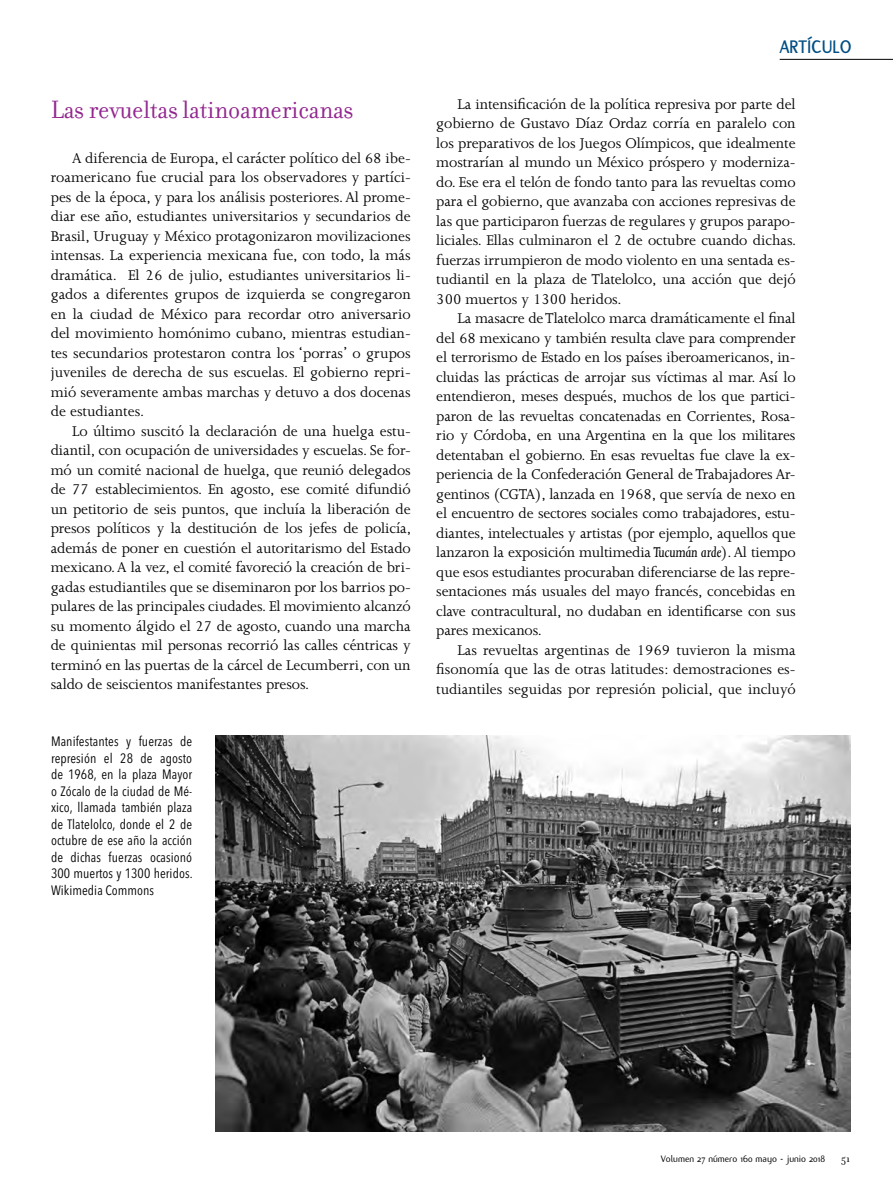
<style>
.page{position:relative;width:893px;height:1191px;background:#fff}
.page>*{position:absolute;margin:0;border:0;box-sizing:border-box;transform-origin:0 0}
.t1{font:27px "Filosofia";letter-spacing:-.005em;color:#92278f;scale:.95 1}
.t2{font:700 19.5px "Flux";letter-spacing:.01em;color:#004e84;scale:.95 1}
.t3{font:16.2px/19.5px "Joanna MT Std";letter-spacing:-.005em;color:#000;text-align:justify}
.t4{font:condensed 13.5px/16.5px "Avenir Next LT Pro";letter-spacing:.005em;color:#000;text-align:justify}
.t5{font:11.25px "Filosofia";color:#000}
.t6{font:10.2px "Flux";color:#000}
.s1{font-style:italic}
</style>
<div class="page">
<img style="left:216px;top:736px;width:634px;height:395px">
<hr style="left:780px;top:59px;width:113px;height:1px;background:#000">
<h1 class="t1" style="left:51px;top:94px;width:320px">Las revueltas latinoamericanas</h1>
<p class="t3" style="left:51px;top:148px;width:362px;text-indent:21px">A diferencia de Europa, el carácter político del 68 ibe&shy;roamericano fue crucial para los observadores y partíci&shy;pes de la época, y para los análisis posteriores. Al prome&shy;diar ese año, estudiantes universitarios y secundarios de Brasil, Uruguay y México protagonizaron movilizaciones intensas. La experiencia mexicana fue, con todo, la más dramática. El 26 de julio, estudiantes universitarios li&shy;gados a diferentes grupos de izquierda se congregaron en la ciudad de México para recordar otro aniversario del movimiento homónimo cubano, mientras estudian&shy;tes secundarios protestaron contra los ‘porras’ o grupos juveniles de derecha de sus escuelas. El gobierno repri&shy;mió severamente ambas marchas y detuvo a dos docenas de estudiantes.</p>
<p class="t3" style="left:51px;top:421px;width:362px;text-indent:21px">Lo último suscitó la declaración de una huelga estu&shy;diantil, con ocupación de universidades y escuelas. Se for&shy;mó un comité nacional de huelga, que reunió delegados de 77 establecimientos. En agosto, ese comité difundió un petitorio de seis puntos, que incluía la liberación de presos políticos y la destitución de los jefes de policía, además de poner en cuestión el autoritarismo del Estado mexicano. A la vez, el comité favoreció la creación de bri&shy;gadas estudiantiles que se diseminaron por los barrios po&shy;pulares de las principales ciudades. El movimiento alcanzó su momento álgido el 27 de agosto, cuando una marcha de quinientas mil personas recorrió las calles céntricas y terminó en las puertas de la cárcel de Lecumberri, con un saldo de seiscientos manifestantes presos.</p>
<p class="t4" style="left:51px;top:733px;width:143px">Manifestantes y fuerzas de represión el 28 de agosto de 1968, en la plaza Mayor o Zócalo de la ciudad de Mé&shy;xico, llamada también plaza de Tlatelolco, donde el 2 de octubre de ese año la acción de dichas fuerzas ocasionó 300 muertos y 1300 heridos.<br>Wikimedia Commons</p>
<p class="t2" style="left:780px;top:36px;width:77px">ARTÍCULO</p>
<p class="t3" style="left:436px;top:94px;width:361px;text-indent:21px">La intensificación de la política represiva por parte del gobierno de Gustavo Díaz Ordaz corría en paralelo con los preparativos de los Juegos Olímpicos, que idealmente mostrarían al mundo un México próspero y moderniza&shy;do. Ese era el telón de fondo tanto para las revueltas como para el gobierno, que avanzaba con acciones represivas de las que participaron fuerzas de regulares y grupos parapo&shy;liciales. Ellas culminaron el 2 de octubre cuando dichas. fuerzas irrumpieron de modo violento en una sentada es&shy;tudiantil en la plaza de Tlatelolco, una acción que dejó 300 muertos y 1300 heridos.</p>
<p class="t3" style="left:436px;top:308px;width:361px;text-indent:21px">La masacre de Tlatelolco marca dramáticamente el final del 68 mexicano y también resulta clave para comprender el terrorismo de Estado en los países iberoamericanos, in&shy;cluidas las prácticas de arrojar sus víctimas al mar. Así lo entendieron, meses después, muchos de los que partici&shy;paron de las revueltas concatenadas en Corrientes, Rosa&shy;rio y Córdoba, en una Argentina en la que los militares detentaban el gobierno. En esas revueltas fue clave la ex&shy;periencia de la Confederación General de Trabajadores Ar&shy;gentinos (CGTA), lanzada en 1968, que servía de nexo en el encuentro de sectores sociales como trabajadores, estu&shy;diantes, intelectuales y artistas (por ejemplo, aquellos que lanzaron la exposición multimedia <span class="s1">Tucumán arde</span>). Al tiempo que esos estudiantes procuraban diferenciarse de las repre&shy;sentaciones más usuales del mayo francés, concebidas en clave contracultural, no dudaban en identificarse con sus pares mexicanos.</p>
<p class="t3" style="left:436px;top:640px;width:361px;text-indent:21px">Las revueltas argentinas de 1969 tuvieron la misma fisonomía que las de otras latitudes: demostraciones es&shy;tudiantiles seguidas por represión policial, que incluyó</p>
<p class="t6" style="left:661px;top:1153px;width:166px">Volumen 27 número 160 mayo - junio 2018</p>
<p class="t5" style="left:841px;top:1152px;width:11px">51</p>
</div>
